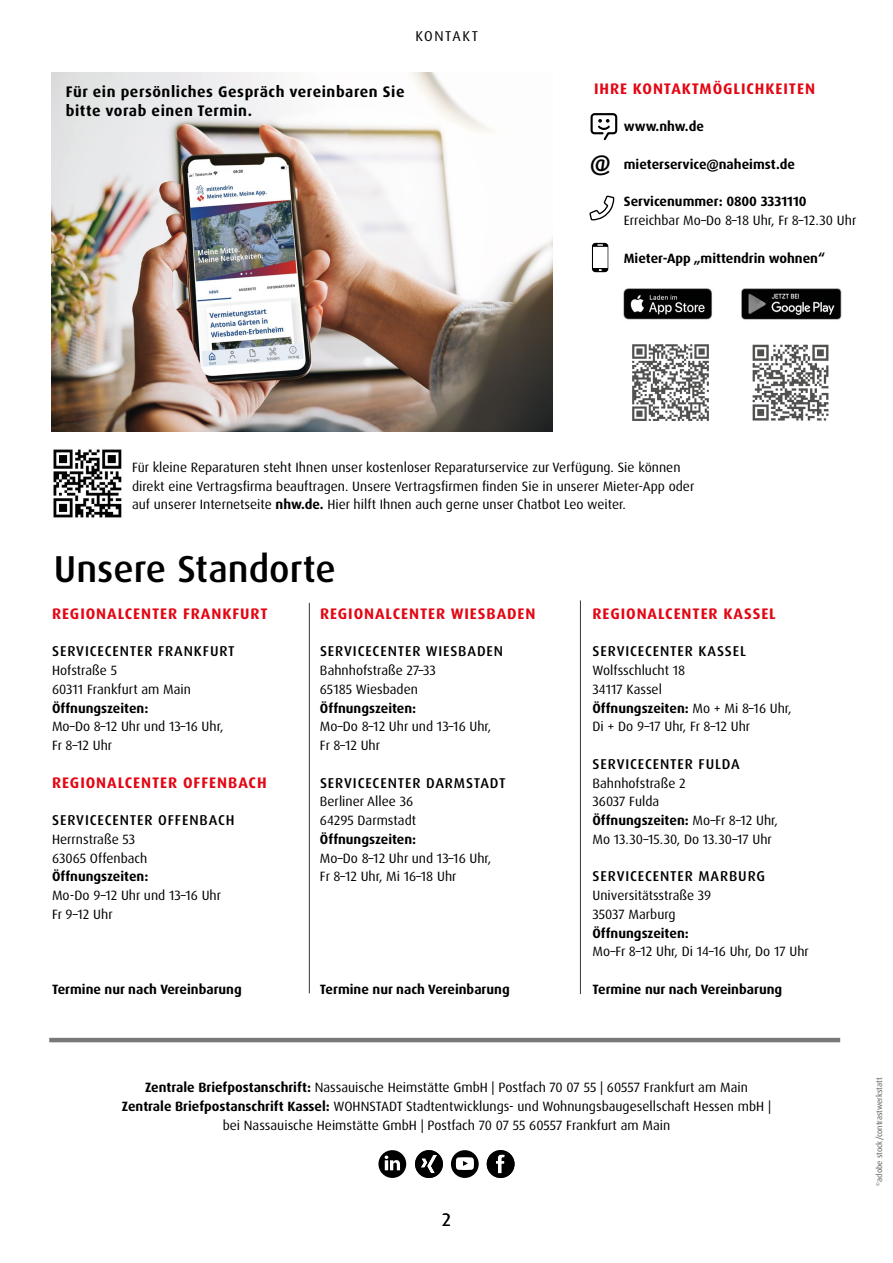
<style>
.page{position:relative;width:893px;height:1263px;background:#fff}
.page>*{position:absolute;margin:0;border:0;box-sizing:border-box;transform-origin:0 0}
.t1{font:500 37.5px "Dax OT";color:#000}
.t2{font:700 22.5px "Dax OT";color:#000}
.t3{font:18px "Dax OT";color:#000}
.t4{font:700 15.3px "Dax OT";letter-spacing:.06em;color:#e30613}
.t5{font:700 15.3px/18.8px "Dax OT";letter-spacing:.035em;color:#000}
.t6{font:500 14.25px "Dax OT";letter-spacing:.06em;color:#000}
.t7{font:14.25px "Dax OT";letter-spacing:.11em;color:#000}
.t8{font:13.5px/18.8px "Dax OT";color:#000}
.t9{font:700 13.5px "Dax OT";color:#000}
.t10{font:8.1px "Dax OT";color:#575756}
.s1{font-weight:700}
</style>
<div class="page">
<hr style="left:309px;top:603px;width:1px;height:390px;background:#000">
<img style="left:51px;top:72px;width:502px;height:359px">
<hr style="left:49px;top:1038px;width:791px;height:4px;background:#787877">
<hr style="left:580px;top:600px;width:1px;height:394px;background:#000">
<img style="left:623px;top:288px;width:219px;height:32px">
<img style="left:53px;top:449px;width:69px;height:69px">
<img style="left:632px;top:344px;width:77px;height:77px">
<img style="left:752px;top:344px;width:77px;height:77px">
<svg style="left:451px;top:1150px;width:28px;height:28px"></svg>
<svg style="left:415px;top:1150px;width:28px;height:28px"></svg>
<svg style="left:378px;top:1150px;width:28px;height:28px"></svg>
<svg style="left:487px;top:1150px;width:27px;height:28px"></svg>
<svg style="left:590px;top:114px;width:28px;height:27px"></svg>
<svg style="left:591px;top:242px;width:18px;height:31px"></svg>
<svg style="left:589px;top:195px;width:26px;height:26px"></svg>
<p class="t7" style="left:415px;top:27px;width:64px">KONTAKT</p>
<p class="t5" style="left:66px;top:83px;width:340px">Für ein persönliches Gespräch vereinbaren Sie bitte vorab einen Termin.</p>
<p class="t4" style="left:594px;top:79px;width:222px">IHRE KONTAKTMÖGLICHKEITEN</p>
<p class="t9" style="left:624px;top:118px;width:82px">www.nhw.de</p>
<p class="t9" style="left:624px;top:155px;width:173px">mieterservice@naheimst.de</p>
<p class="t9" style="left:624px;top:193px;width:184px">Servicenummer: 0800 3331110</p>
<p class="t8" style="left:624px;top:211px;width:234px">Erreichbar Mo–Do 8–18 Uhr, Fr 8–12.30 Uhr</p>
<p class="t9" style="left:624px;top:249px;width:203px">Mieter-App „mittendrin wohnen“</p>
<h2 class="t2" style="left:590px;top:148px;width:22px">@</h2>
<p class="t8" style="left:132px;top:458px;width:564px">Für kleine Reparaturen steht Ihnen unser kostenloser Reparaturservice zur Verfügung. Sie können direkt eine Vertragsfirma beauftragen. Unsere Vertragsfirmen finden Sie in unserer Mieter-App oder auf unserer Internetseite <span class="s1">nhw.de.</span> Hier hilft Ihnen auch gerne unser Chatbot Leo weiter.</p>
<h1 class="t1" style="left:54px;top:545px;width:283px">Unsere Standorte</h1>
<p class="t4" style="left:52px;top:604px;width:217px">REGIONALCENTER FRANKFURT</p>
<p class="t6" style="left:52px;top:642px;width:184px">SERVICECENTER FRANKFURT</p>
<p class="t8" style="left:52px;top:661px;width:140px">Hofstraße 5<br>60311 Frankfurt am Main</p>
<p class="t9" style="left:52px;top:699px;width:98px">Öffnungszeiten:</p>
<p class="t8" style="left:52px;top:717px;width:173px">Mo–Do 8–12 Uhr und 13–16 Uhr,<br>Fr 8–12 Uhr</p>
<p class="t4" style="left:52px;top:772px;width:216px">REGIONALCENTER OFFENBACH</p>
<p class="t6" style="left:52px;top:811px;width:184px">SERVICECENTER OFFENBACH</p>
<p class="t8" style="left:52px;top:830px;width:97px">Herrnstraße 53<br>63065 Offenbach</p>
<p class="t9" style="left:52px;top:868px;width:98px">Öffnungszeiten:</p>
<p class="t8" style="left:52px;top:886px;width:171px">Mo-Do 9–12 Uhr und 13–16 Uhr<br>Fr 9–12 Uhr</p>
<p class="t9" style="left:52px;top:980px;width:191px">Termine nur nach Vereinbarung</p>
<p class="t4" style="left:320px;top:604px;width:217px">REGIONALCENTER WIESBADEN</p>
<p class="t6" style="left:320px;top:642px;width:185px">SERVICECENTER WIESBADEN</p>
<p class="t8" style="left:320px;top:661px;width:117px">Bahnhofstraße 27–33<br>65185 Wiesbaden</p>
<p class="t9" style="left:320px;top:699px;width:98px">Öffnungszeiten:</p>
<p class="t8" style="left:320px;top:717px;width:173px">Mo–Do 8–12 Uhr und 13–16 Uhr,<br>Fr 8–12 Uhr</p>
<p class="t6" style="left:320px;top:773px;width:187px">SERVICECENTER DARMSTADT</p>
<p class="t8" style="left:320px;top:792px;width:98px">Berliner Allee 36<br>64295 Darmstadt</p>
<p class="t9" style="left:320px;top:830px;width:98px">Öffnungszeiten:</p>
<p class="t8" style="left:320px;top:849px;width:173px">Mo–Do 8–12 Uhr und 13–16 Uhr,<br>Fr 8–12 Uhr, Mi 16–18 Uhr</p>
<p class="t9" style="left:320px;top:980px;width:191px">Termine nur nach Vereinbarung</p>
<p class="t4" style="left:593px;top:604px;width:185px">REGIONALCENTER KASSEL</p>
<p class="t6" style="left:593px;top:642px;width:155px">SERVICECENTER KASSEL</p>
<p class="t8" style="left:592px;top:661px;width:201px">Wolfsschlucht 18<br>34117 Kassel<br><span class="s1">Öffnungszeiten:</span> Mo + Mi 8–16 Uhr,<br>Di + Do 9–17 Uhr, Fr 8–12 Uhr</p>
<p class="t6" style="left:593px;top:755px;width:149px">SERVICECENTER FULDA</p>
<p class="t8" style="left:592px;top:774px;width:187px">Bahnhofstraße 2<br>36037 Fulda<br><span class="s1">Öffnungszeiten:</span> Mo–Fr 8–12 Uhr,<br>Mo 13.30–15.30, Do 13.30–17 Uhr</p>
<p class="t6" style="left:593px;top:867px;width:174px">SERVICECENTER MARBURG</p>
<p class="t8" style="left:592px;top:886px;width:120px">Universitätsstraße 39<br>35037 Marburg</p>
<p class="t9" style="left:592px;top:924px;width:98px">Öffnungszeiten:</p>
<p class="t8" style="left:592px;top:942px;width:218px">Mo–Fr 8–12 Uhr, Di 14–16 Uhr, Do 17 Uhr</p>
<p class="t9" style="left:592px;top:980px;width:191px">Termine nur nach Vereinbarung</p>
<p class="t8" style="left:122px;top:1078px;width:651px;text-align:center"><span class="s1">Zentrale Briefpostanschrift:</span> Nassauische Heimstätte GmbH | Postfach 70 07 55 | 60557 Frankfurt am Main<br><span class="s1">Zentrale Briefpostanschrift Kassel:</span> WOHNSTADT Stadtentwicklungs- und Wohnungsbaugesellschaft Hessen mbH | bei Nassauische Heimstätte GmbH | Postfach 70 07 55 60557 Frankfurt am Main</p>
<h3 class="t3" style="left:442px;top:1208px;width:10px">2</h3>
<p class="t10" style="left:874px;top:1185px;width:109px;rotate:-90deg"><sup>©</sup>adobe stock/contrastwerkstatt</p>
</div>
